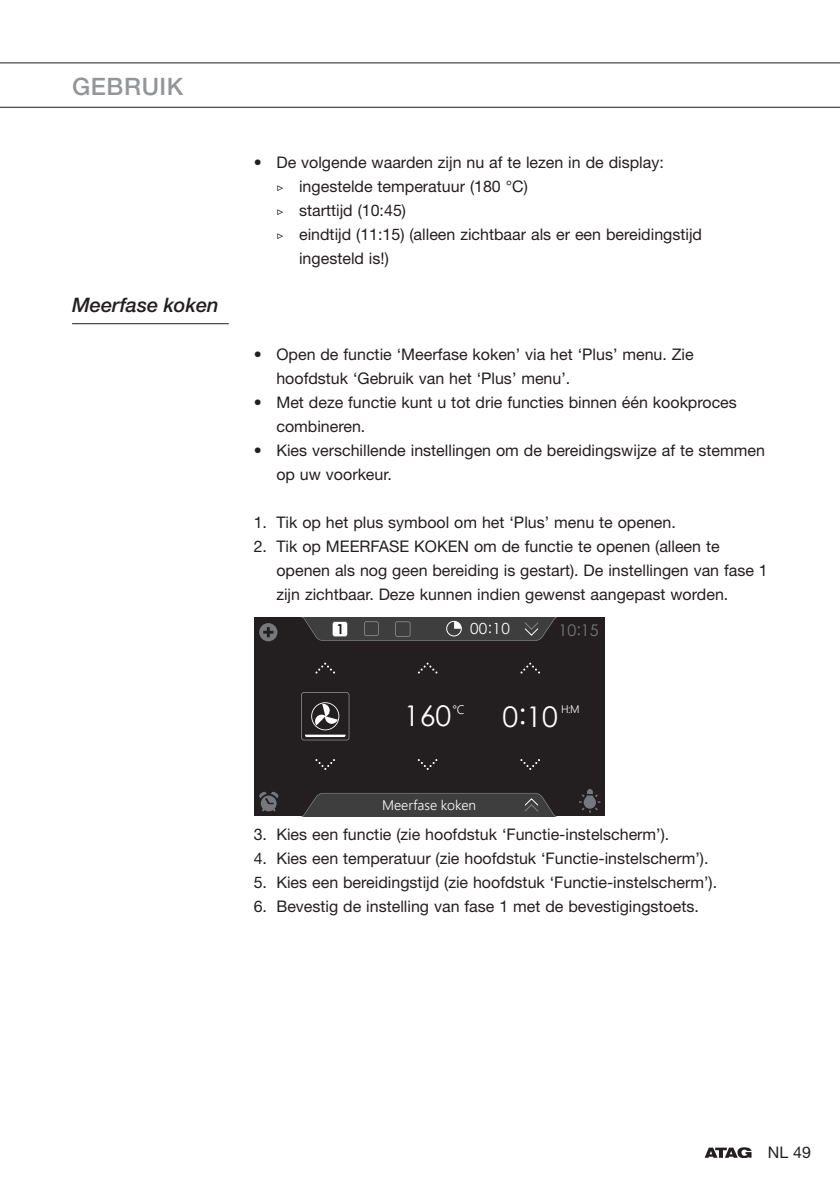
<style>
.page{position:relative;width:840px;height:1191px;background:#fff}
.page>*{position:absolute;margin:0;border:0;box-sizing:border-box;transform-origin:0 0}
.t1{font:28.4px "Century Gothic";color:#fff}
.t2{font:500 24px "Helvetica Neue";letter-spacing:.025em;color:#939598}
.t3{font:italic 500 20px "Helvetica Neue LTW1 G";color:#231f20}
.t4{font:16px/24px "Helvetica Neue";color:#231f20}
.t5{font:16px "Century Gothic";color:#76787b}
.t6{font:15.4px "Century Gothic";color:#fff}
.t7{font:300 13.8px "Segoe UI";color:#fff}
.t8{font:300 12.4px "Segoe UI";color:#fff}
.t9{font:300 11px "Segoe UI";color:#fff}
.s1{font-family:"Garamond Premr Pro"}
</style>
<div class="page">
<hr style="left:0;top:62px;width:839px;height:1px;background:#231f20">
<hr style="left:0;top:107px;width:839px;height:1px;background:#231f20">
<svg style="left:704px;top:1147px;width:47px;height:11px"></svg>
<hr style="left:72px;top:323px;width:156px;height:1px;background:#231f20">
<div style="left:253px;top:617px;width:351px;height:199px;background:#231f20"></div>
<svg style="left:253px;top:789px;width:348px;height:27px"></svg>
<svg style="left:253px;top:617px;width:304px;height:24px"></svg>
<svg style="left:315px;top:759px;width:20px;height:11px"></svg>
<svg style="left:417px;top:759px;width:20px;height:11px"></svg>
<svg style="left:520px;top:759px;width:19px;height:11px"></svg>
<svg style="left:417px;top:662px;width:20px;height:11px"></svg>
<svg style="left:520px;top:662px;width:19px;height:11px"></svg>
<svg style="left:301px;top:692px;width:48px;height:48px"></svg>
<svg style="left:315px;top:662px;width:20px;height:11px"></svg>
<h2 class="t2" style="left:72px;top:72px;width:113px">GEBRUIK</h2>
<p class="t3" style="left:72px;top:293px;width:148px">Meerfase koken</p>
<p class="t4" style="left:253px;top:150px;width:411px">• De volgende waarden zijn nu af te lezen in de display:</p>
<p class="t4" style="left:276px;top:174px;width:253px"><span class="s1">▷</span> ingestelde temperatuur (180 °C)</p>
<p class="t4" style="left:276px;top:198px;width:131px"><span class="s1">▷</span> starttijd (10:45)</p>
<p class="t4" style="left:276px;top:222px;width:427px"><span class="s1">▷</span> eindtijd (11:15) (alleen zichtbaar als er een bereidingstijd</p>
<p class="t4" style="left:299px;top:246px;width:91px">ingesteld is!)</p>
<p class="t4" style="left:276px;top:342px;width:418px;text-indent:-23px">• Open de functie ‘Meerfase koken’ via het ‘Plus’ menu. Zie hoofdstuk ‘Gebruik van het ‘Plus’ menu’.</p>
<p class="t4" style="left:276px;top:390px;width:462px;text-indent:-23px">• Met deze functie kunt u tot drie functies binnen één kookproces combineren.</p>
<p class="t4" style="left:276px;top:438px;width:490px;text-indent:-23px">• Kies verschillende instellingen om de bereidingswijze af te stemmen op uw voorkeur.</p>
<p class="t4" style="left:253px;top:510px;width:423px">1. Tik op het plus symbool om het ‘Plus’ menu te openen.</p>
<p class="t4" style="left:276px;top:534px;width:492px;text-indent:-23px">2. Tik op MEERFASE KOKEN om de functie te openen (alleen te openen als nog geen bereiding is gestart). De instellingen van fase 1 zijn zichtbaar. Deze kunnen indien gewenst aangepast worden.</p>
<p class="t6" style="left:470px;top:618px;width:41px">00:10</p>
<p class="t5" style="left:558px;top:619px;width:42px">10:15</p>
<h1 class="t1" style="left:404px;top:696px;width:49px">160</h1>
<p class="t8" style="left:452px;top:699px;width:14px">°C</p>
<h1 class="t1" style="left:502px;top:696px;width:57px">0:10</h1>
<p class="t9" style="left:561px;top:700px;width:20px">H:M</p>
<p class="t7" style="left:382px;top:793px;width:96px">Meerfase koken</p>
<p class="t4" style="left:253px;top:822px;width:417px">3. Kies een functie (zie hoofdstuk ‘Functie-instelscherm’).</p>
<p class="t4" style="left:253px;top:846px;width:456px">4. Kies een temperatuur (zie hoofdstuk ‘Functie-instelscherm’).</p>
<p class="t4" style="left:253px;top:870px;width:464px">5. Kies een bereidingstijd (zie hoofdstuk ‘Functie-instelscherm’).</p>
<p class="t4" style="left:253px;top:894px;width:446px">6. Bevestig de instelling van fase 1 met de bevestigingstoets.</p>
<p class="t4" style="left:767px;top:1140px;width:45px">NL 49</p>
</div>
